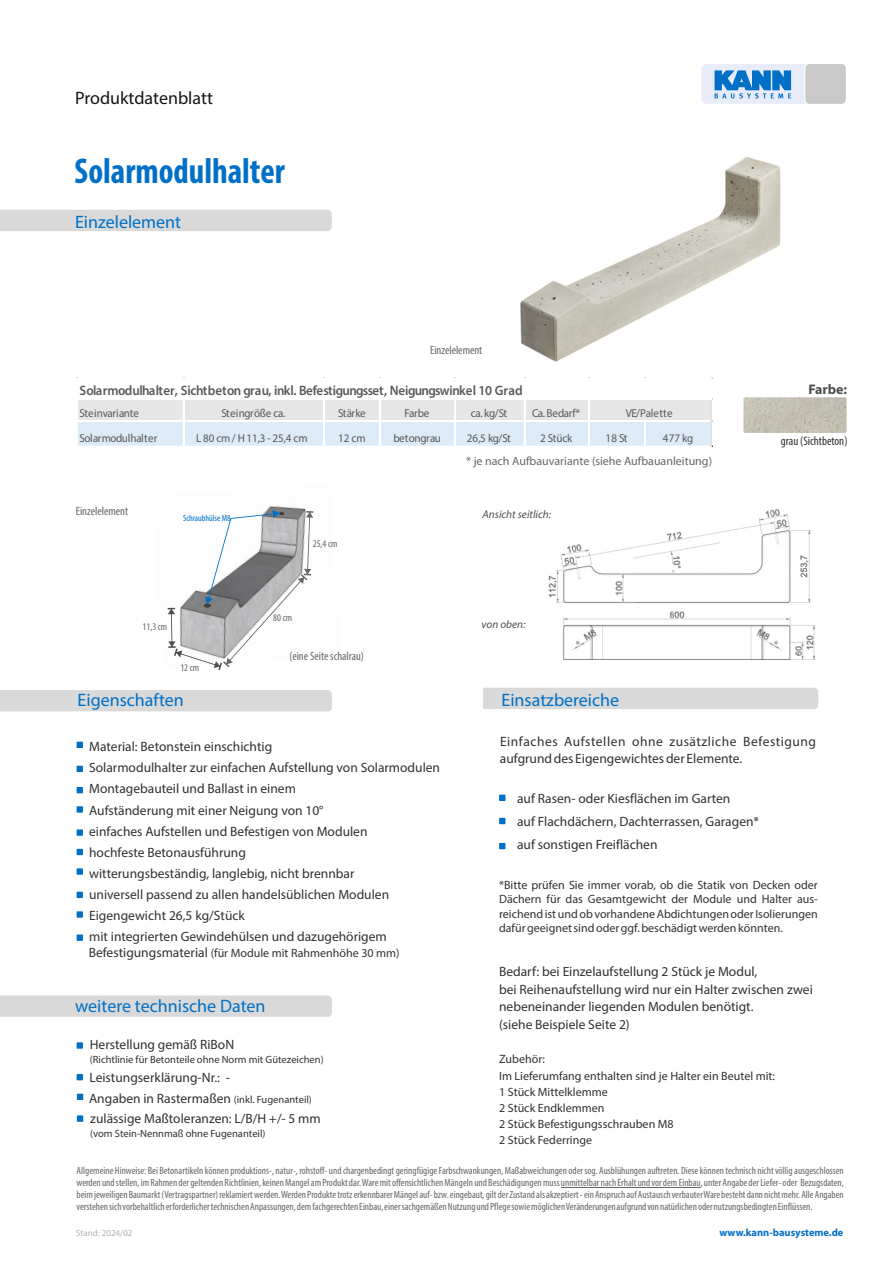
<style>
.page{position:relative;width:893px;height:1263px;background:#fff}
.page>*{position:absolute;margin:0;border:0;box-sizing:border-box;transform-origin:0 0}
.t1{font:700 condensed 36px "Myriad Pro";color:#0070c7;scale:.95 1}
.t2{font:18px "Myriad Pro";color:#0070c7}
.t3{font:18px "Myriad Pro";color:#151616}
.t4{font:700 13.95px "Myriad Pro";color:#4e4e4d}
.t5{font:600 13.65px "Myriad Pro";letter-spacing:-.035em;color:#595959;scale:.96 1}
.t6{font:13.5px/21.1px "Myriad Pro";color:#313130}
.t7{font:13.5px/16.2px "Myriad Pro";letter-spacing:.035em;color:#313130}
.t8{font:condensed 12.45px "Myriad Pro";color:#313130}
.t9{font:12px/16px "Myriad Pro";color:#313130}
.t10{font:condensed 12px "Myriad Pro";color:#676767}
.t11{font:12px "Myriad Pro";color:#676767}
.t12{font:11.55px "Myriad Pro";letter-spacing:-.015em;color:#595959;scale:.96 1}
.t13{font:11.55px "Myriad Pro";letter-spacing:.01em;color:#595959;scale:.96 1}
.t14{font:11.55px "Myriad Pro";letter-spacing:.015em;color:#595959;scale:.96 1}
.t15{font:italic 11.1px "Myriad Pro";color:#4e4e4d}
.t16{font:condensed 10.5px/11.9px "Myriad Pro";color:#676767;text-align:justify}
.t17{font:10.5px "Myriad Pro";color:#313130}
.t18{font:700 10.5px "Myriad Pro";color:#0070c7}
.t19{font:condensed 10.2px "Myriad Pro";color:#676767}
.t20{font:condensed 9px "Myriad Pro";color:#0070c7}
.t21{font:9px "Myriad Pro";color:#afb0b0}
.s1{font-size:13.5px}
.s2{font-size:10.5px}
</style>
<div class="page">
<svg style="left:701px;top:64px;width:145px;height:40px;background:#a9c5e0"></svg>
<div style="left:0;top:210px;width:332px;height:21px;background:#d9d9da"></div>
<div style="left:0;top:690px;width:332px;height:21px;background:#d9d9da"></div>
<svg style="left:77px;top:892px;width:6px;height:6px"></svg>
<svg style="left:77px;top:766px;width:6px;height:6px"></svg>
<div style="left:77px;top:911px;width:6px;height:7px;background:#0070c7"></div>
<svg style="left:77px;top:787px;width:6px;height:6px"></svg>
<div style="left:77px;top:806px;width:6px;height:7px;background:#0070c7"></div>
<div style="left:77px;top:829px;width:6px;height:7px;background:#0070c7"></div>
<svg style="left:77px;top:849px;width:6px;height:6px"></svg>
<div style="left:77px;top:868px;width:6px;height:7px;background:#0070c7"></div>
<div style="left:483px;top:688px;width:335px;height:21px;background:#d9d9da"></div>
<svg style="left:77px;top:742px;width:6px;height:6px"></svg>
<svg style="left:499px;top:795px;width:6px;height:6px"></svg>
<svg style="left:499px;top:818px;width:6px;height:6px"></svg>
<svg style="left:499px;top:843px;width:6px;height:6px"></svg>
<hr style="left:561px;top:1187px;width:140px;height:1px;background:#676767">
<div style="left:78px;top:399px;width:634px;height:23px;background:#e7e6e6"></div>
<div style="left:78px;top:421px;width:634px;height:26px;background:#ddebf7"></div>
<hr style="left:78px;top:399px;width:634px;height:1px;background:#fff">
<hr style="left:78px;top:421px;width:634px;height:1px;background:#fff">
<hr style="left:183px;top:400px;width:1px;height:47px;background:#fff">
<hr style="left:324px;top:400px;width:1px;height:47px;background:#fff">
<hr style="left:379px;top:400px;width:1px;height:47px;background:#fff">
<hr style="left:455px;top:400px;width:1px;height:47px;background:#fff">
<hr style="left:454px;top:400px;width:1px;height:47px;background:#fff">
<hr style="left:524px;top:400px;width:1px;height:47px;background:#fff">
<hr style="left:588px;top:400px;width:1px;height:47px;background:#fff">
<svg style="left:645px;top:422px;width:1px;height:24px"></svg>
<hr style="left:78px;top:446px;width:634px;height:1px;background:#fff">
<hr style="left:711px;top:400px;width:1px;height:47px;background:#d4d4d4">
<div style="left:77px;top:1042px;width:6px;height:7px;background:#0070c7"></div>
<svg style="left:77px;top:1074px;width:6px;height:6px"></svg>
<svg style="left:77px;top:1094px;width:6px;height:6px"></svg>
<div style="left:77px;top:1115px;width:6px;height:7px;background:#0070c7"></div>
<div style="left:0;top:995px;width:332px;height:22px;background:#d9d9da"></div>
<svg style="left:168px;top:510px;width:145px;height:160px"></svg>
<img style="left:520px;top:156px;width:261px;height:206px">
<div style="left:77px;top:934px;width:6px;height:7px;background:#0070c7"></div>
<img style="left:548px;top:509px;width:268px;height:151px">
<img style="left:743px;top:397px;width:104px;height:36px;border-radius:2px">
<h2 class="t3" style="left:75px;top:90px;width:139px">Produktdatenblatt</h2>
<h1 class="t1" style="left:75px;top:156px;width:223px">Solarmodulhalter</h1>
<h2 class="t2" style="left:75px;top:214px;width:108px">Einzelelement</h2>
<p class="t10" style="left:430px;top:345px;width:54px">Einzelelement</p>
<h3 class="t5" style="left:80px;top:384px;width:463px">Solarmodulhalter, Sichtbeton grau, inkl. Befestigungsset, Neigungswinkel 10 Grad</h3>
<p class="t12" style="left:80px;top:408px;width:63px">Steinvariante</p>
<p class="t12" style="left:221px;top:408px;width:68px">Steingröße ca.</p>
<p class="t12" style="left:338px;top:408px;width:30px">Stärke</p>
<p class="t12" style="left:404px;top:408px;width:27px">Farbe</p>
<p class="t12" style="left:471px;top:408px;width:39px">ca. kg/St</p>
<p class="t12" style="left:532px;top:408px;width:51px">Ca. Bedarf*</p>
<p class="t12" style="left:80px;top:433px;width:83px">Solarmodulhalter</p>
<p class="t13" style="left:196px;top:433px;width:117px">L 80 cm/ H11,3 - 25,4 cm</p>
<p class="t12" style="left:338px;top:433px;width:30px">12 cm</p>
<p class="t12" style="left:393px;top:433px;width:51px">betongrau</p>
<p class="t12" style="left:467px;top:433px;width:47px">26,5 kg/St</p>
<p class="t12" style="left:540px;top:433px;width:35px">2 Stück</p>
<p class="t12" style="left:606px;top:433px;width:24px">18 St</p>
<p class="t12" style="left:663px;top:433px;width:33px">477 kg</p>
<p class="t14" style="left:626px;top:408px;width:50px">VE/Palette</p>
<p class="t10" style="left:76px;top:506px;width:54px">Einzelelement</p>
<p class="t20" style="left:183px;top:514px;width:49px">Schraubhülse M8</p>
<p class="t19" style="left:143px;top:623px;width:26px">11,3 cm</p>
<p class="t19" style="left:180px;top:664px;width:20px">12 cm</p>
<p class="t19" style="left:313px;top:539px;width:26px">25,4 cm</p>
<p class="t19" style="left:273px;top:613px;width:20px">80 cm</p>
<p class="t10" style="left:289px;top:650px;width:76px">(eine Seite schalrau)</p>
<p class="t11" style="left:466px;top:456px;width:247px">* je nach Aufbauvariante (siehe Aufbauanleitung)</p>
<p class="t15" style="left:482px;top:510px;width:70px">Ansicht seitlich:</p>
<p class="t15" style="left:482px;top:619px;width:45px">von oben:</p>
<h3 class="t4" style="left:808px;top:384px;width:40px">Farbe:</h3>
<p class="t8" style="left:781px;top:436px;width:68px">grau (Sichtbeton)</p>
<h2 class="t2" style="left:78px;top:693px;width:108px">Eigenschaften</h2>
<p class="t6" style="left:89px;top:737px;width:352px">Material: Betonstein einschichtig<br>Solarmodulhalter zur einfachen Aufstellung von Solarmodulen Montagebauteil und Ballast in einem<br>Aufständerung mit einer Neigung von 10°<br>einfaches Aufstellen und Befestigen von Modulen<br>hochfeste Betonausführung<br>witterungsbeständig, langlebig, nicht brennbar<br>universell passend zu allen handelsüblichen Modulen Eigengewicht 26,5 kg/Stück<br>mit integrierten Gewindehülsen und dazugehörigem</p>
<p class="t9" style="left:89px;top:946px;width:312px"><span class="s1">Befestigungsmaterial</span> (für Module mit Rahmenhöhe 30 mm)</p>
<h2 class="t2" style="left:75px;top:998px;width:192px">weitere technische Daten</h2>
<p class="t6" style="left:90px;top:1035px;width:146px">Herstellung gemäß RiBoN</p>
<p class="t17" style="left:90px;top:1055px;width:235px">(Richtlinie für Betonteile ohne Norm mit Gütezeichen)</p>
<p class="t6" style="left:89px;top:1089px;width:224px">Angaben in Rastermaßen <span class="s2">(inkl. Fugenanteil)</span></p>
<p class="t6" style="left:89px;top:1068px;width:142px">Leistungserklärung-Nr.: -</p>
<p class="t6" style="left:90px;top:1109px;width:232px">zulässige Maßtoleranzen: L/B/H +/- 5 mm</p>
<p class="t17" style="left:90px;top:1129px;width:177px">(vom Stein-Nennmaß ohne Fugenanteil)</p>
<h2 class="t2" style="left:501px;top:692px;width:119px">Einsatzbereiche</h2>
<p class="t7" style="left:500px;top:735px;width:318px">Einfaches Aufstellen ohne zusätzliche Befestigung aufgrund des Eigengewichtes der Elemente.</p>
<p class="t6" style="left:517px;top:788px;width:244px;line-height:23.4px">auf Rasen- oder Kiesflächen im Garten<br>auf Flachdächern, Dachterrassen, Garagen* auf sonstigen Freiflächen</p>
<p class="t9" style="left:499px;top:879px;width:320px;line-height:14.4px;text-align:justify">*Bitte prüfen Sie immer vorab, ob die Statik von Decken oder Dächern für das Gesamtgewicht der Module und Halter aus&shy;reichend ist und ob vorhandene Abdichtungen oder Isolierungen dafür geeignet sind oder ggf. beschädigt werden könnten.</p>
<p class="t6" style="left:499px;top:964px;width:315px;line-height:17.7px">Bedarf: bei Einzelaufstellung 2 Stück je Modul,<br>bei Reihenaufstellung wird nur ein Halter zwischen zwei nebeneinander liegenden Modulen benötigt.<br>(siehe Beispiele Seite 2)</p>
<p class="t9" style="left:499px;top:1052px;width:277px">Zubehör:<br>Im Lieferumfang enthalten sind je Halter ein Beutel mit:<br>1 Stück Mittelklemme<br>2 Stück Endklemmen<br>2 Stück Befestigungsschrauben M8<br>2 Stück Federringe</p>
<p class="t16" style="left:77px;top:1165px;width:769px">Allgemeine Hinweise: Bei Betonartikeln können produktions-, natur-, rohstoff- und chargenbedingt geringfügige Farbschwankungen, Maßabweichungen oder sog. Ausblühungen auftreten. Diese können technisch nicht völlig ausgeschlossen werden und stellen, im Rahmen der geltenden Richtlinien, keinen Mangel am Produkt dar. Ware mit offensichtlichen Mängeln und Beschädigungen muss unmittelbar nach Erhalt und vor dem Einbau, unter Angabe der Liefer- oder Bezugsdaten, beim jeweiligen Baumarkt (Vertragspartner) reklamiert werden. Werden Produkte trotz erkennbarer Mängel auf- bzw. eingebaut, gilt der Zustand als akzeptiert - ein Anspruch auf Austausch verbauter Ware besteht dann nicht mehr. Alle Angaben verstehen sich vorbehaltlich erforderlicher technischen Anpassungen, dem fachgerechten Einbau, einer sachgemäßen Nutzung und Pflege sowie möglichen Veränderungen aufgrund von natürlichen oder nutzungsbedingten Einflüssen.</p>
<p class="t21" style="left:76px;top:1229px;width:58px">Stand: 2024/02</p>
<p class="t18" style="left:719px;top:1227px;width:126px">www.kann-bausysteme.de</p>
</div>
